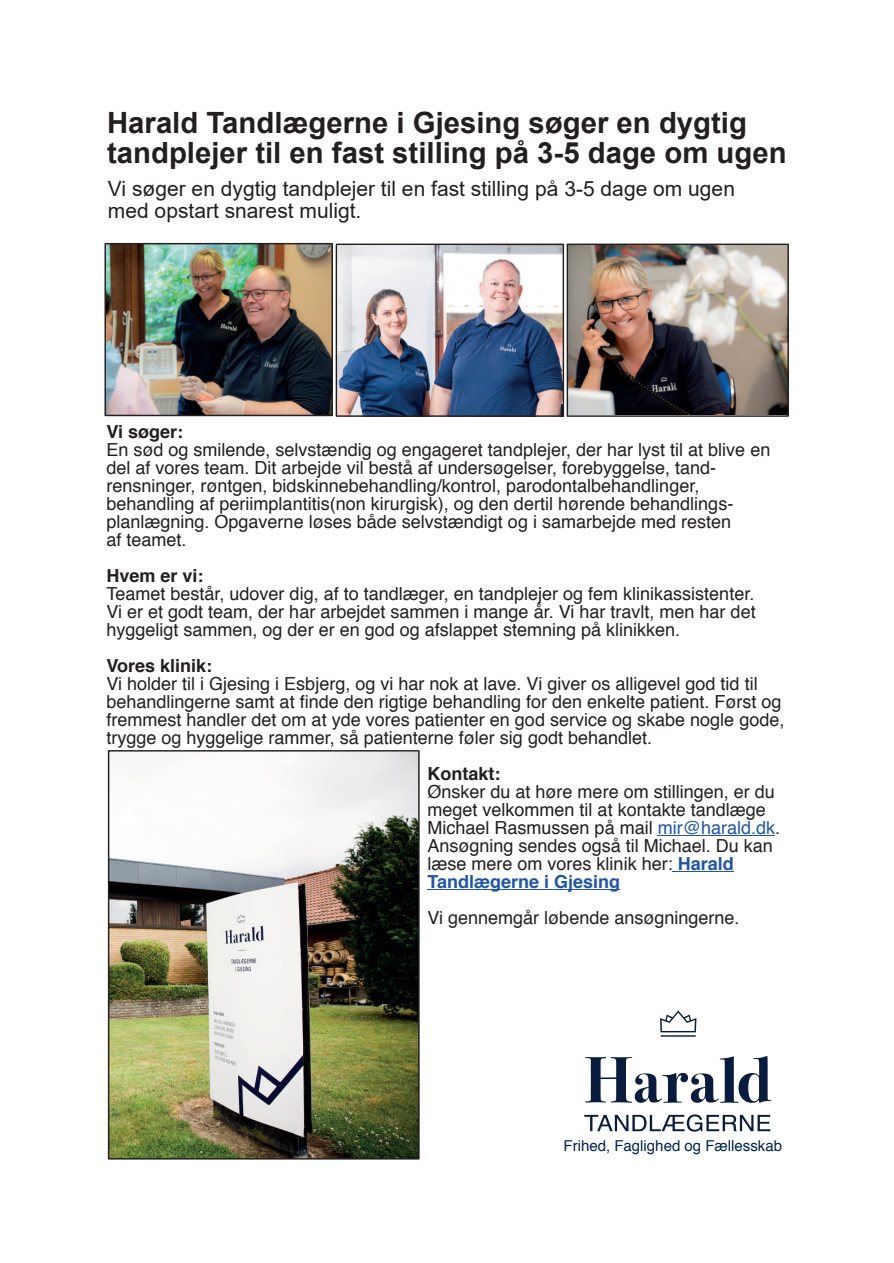
<style>
.page{position:relative;width:894px;height:1263px;background:#fff}
.page>*{position:absolute;margin:0;border:0;box-sizing:border-box;transform-origin:0 0}
.t1{font:700 29.25px "Arial";color:#231f20}
.t2{font:21px "Arial";color:#231f20}
.t3{font:18px "Helvetica";color:#231f20}
.t4{font:700 18px "Helvetica";color:#231f20}
.t5{font:700 18px "Helvetica";color:#2155a5}
.t6{font:15px "Helvetica";color:#00214b}
.s1{color:#2155a5}
.s2{font-weight:700;color:#2155a5}
</style>
<div class="page">
<img style="left:110px;top:752px;width:307px;height:405px">
<div style="left:108px;top:750px;width:311px;height:409px;border:1px solid #231f20"></div>
<hr style="left:657px;top:835px;width:117px;height:1px;background:#2155a5">
<hr style="left:672px;top:871px;width:61px;height:1px;background:#2155a5">
<hr style="left:427px;top:889px;width:193px;height:1px;background:#2155a5">
<img style="left:106px;top:245px;width:225px;height:169px">
<div style="left:104px;top:243px;width:229px;height:173px;border:1px solid #231f20"></div>
<img style="left:568px;top:246px;width:218px;height:169px">
<div style="left:566px;top:244px;width:222px;height:173px;border:1px solid #231f20"></div>
<img style="left:337px;top:246px;width:225px;height:169px">
<div style="left:335px;top:244px;width:229px;height:173px;border:1px solid #231f20"></div>
<svg style="left:584px;top:1114px;width:186px;height:18px"></svg>
<svg style="left:585px;top:1056px;width:186px;height:47px"></svg>
<hr style="left:660px;top:1035px;width:35px;height:2px;background:#0a1c3e">
<svg style="left:660px;top:1010px;width:36px;height:22px"></svg>
<p class="t1" style="left:107px;top:112px;width:641px">Harald Tandlægerne i Gjesing søger en dygtig</p>
<p class="t1" style="left:107px;top:142px;width:680px">tandplejer til en fast stilling på 3-5 dage om ugen</p>
<p class="t2" style="left:108px;top:181px;width:628px">Vi søger en dygtig tandplejer til en fast stilling på 3-5 dage om ugen</p>
<p class="t2" style="left:108px;top:203px;width:255px">med opstart snarest muligt.</p>
<p class="t4" style="left:106px;top:424px;width:78px">Vi søger:</p>
<p class="t3" style="left:106px;top:442px;width:665px">En sød og smilende, selvstændig og engageret tandplejer, der har lyst til at blive en</p>
<p class="t3" style="left:106px;top:460px;width:611px">del af vores team. Dit arbejde vil bestå af undersøgelser, forebyggelse, tand-</p>
<p class="t3" style="left:106px;top:478px;width:594px">rensninger, røntgen, bidskinnebehandling/kontrol, parodontalbehandlinger,</p>
<p class="t3" style="left:106px;top:496px;width:628px">behandling af periimplantitis(non kirurgisk), og den dertil hørende behandlings-</p>
<p class="t3" style="left:106px;top:514px;width:626px">planlægning. Opgaverne løses både selvstændigt og i samarbejde med resten</p>
<p class="t3" style="left:106px;top:532px;width:82px">af teamet.</p>
<p class="t4" style="left:106px;top:568px;width:99px">Hvem er vi:</p>
<p class="t3" style="left:106px;top:586px;width:649px">Teamet består, udover dig, af to tandlæger, en tandplejer og fem klinikassistenter.</p>
<p class="t3" style="left:106px;top:604px;width:650px">Vi er et godt team, der har arbejdet sammen i mange år. Vi har travlt, men har det</p>
<p class="t3" style="left:106px;top:622px;width:575px">hyggeligt sammen, og der er en god og afslappet stemning på klinikken.</p>
<p class="t4" style="left:106px;top:658px;width:107px">Vores klinik:</p>
<p class="t3" style="left:106px;top:676px;width:652px">Vi holder til i Gjesing i Esbjerg, og vi har nok at lave. Vi giver os alligevel god tid til</p>
<p class="t3" style="left:106px;top:694px;width:676px">behandlingerne samt at finde den rigtige behandling for den enkelte patient. Først og</p>
<p class="t3" style="left:106px;top:712px;width:679px">fremmest handler det om at yde vores patienter en god service og skabe nogle gode,</p>
<p class="t3" style="left:106px;top:730px;width:547px">trygge og hyggelige rammer, så patienterne føler sig godt behandlet.</p>
<p class="t4" style="left:427px;top:766px;width:74px">Kontakt:</p>
<p class="t3" style="left:427px;top:784px;width:349px">Ønsker du at høre mere om stillingen, er du</p>
<p class="t3" style="left:427px;top:802px;width:340px">meget velkommen til at kontakte tandlæge</p>
<p class="t3" style="left:427px;top:820px;width:354px">Michael Rasmussen på mail <span class="s1">mir@harald.dk</span>.</p>
<p class="t3" style="left:427px;top:838px;width:347px">Ansøgning sendes også til Michael. Du kan</p>
<p class="t3" style="left:427px;top:856px;width:308px">læse mere om vores klinik her: <span class="s2">Harald</span></p>
<p class="t5" style="left:427px;top:874px;width:194px">Tandlægerne i Gjesing</p>
<p class="t3" style="left:427px;top:910px;width:313px">Vi gennemgår løbende ansøgningerne.</p>
<p class="t6" style="left:563px;top:1140px;width:220px">Frihed, Faglighed og Fællesskab</p>
</div>
